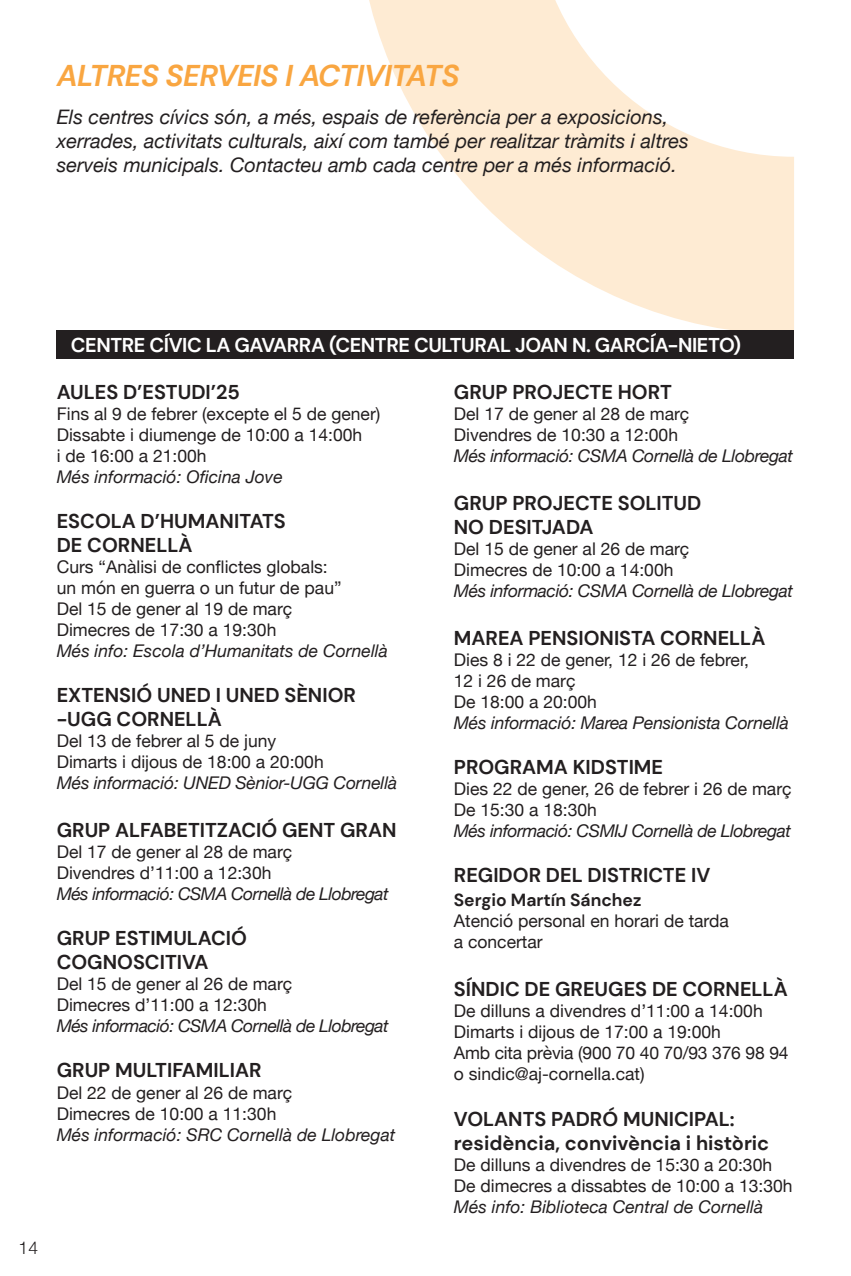
<style>
.page{position:relative;width:851px;height:1276px;background:#fff}
.page>*{position:absolute;margin:0;border:0;box-sizing:border-box;transform-origin:0 0}
.t1{font:italic 700 30px "DM Sans";letter-spacing:-.02em;color:#f9a641}
.t2{font:700 20px/24px "DM Sans";color:#231f20}
.t3{font:italic 20px/24px "Helvetica Neue";color:#231f20}
.t4{font:700 20px "DM Sans";letter-spacing:-.02em;color:#fff}
.t5{font:17.5px/21px "Helvetica Neue";color:#231f20}
.t6{font:italic 17.5px "Helvetica Neue";letter-spacing:-.01em;color:#231f20}
.t7{font:italic 17.5px "Helvetica Neue";letter-spacing:-.03em;color:#231f20}
.t8{font:700 17.5px "DM Sans";color:#231f20}
.t9{font:300 17.5px "Helvetica Neue";color:#231f20}
</style>
<div class="page">
<svg style="left:369px;top:0;width:425px;height:330px;fill:#feebd3"></svg>
<div style="left:57px;top:330px;width:737px;height:29px;background:#231f20"></div>
<p class="t1" style="left:57px;top:57px;width:404px">ALTRES SERVEIS I ACTIVITATS</p>
<p class="t3" style="left:57px;top:106px;width:633px">Els centres cívics són, a més, espais de referència per a exposicions, xerrades, activitats culturals, així com també per realitzar tràmits i altres serveis municipals. Contacteu amb cada centre per a més informació.</p>
<p class="t9" style="left:19px;top:1233px;width:21px">14</p>
<p class="t4" style="left:71px;top:333px;width:671px">CENTRE CÍVIC LA GAVARRA (CENTRE CULTURAL JOAN N. GARCÍA-NIETO)</p>
<p class="t2" style="left:57px;top:380px;width:185px">AULES D’ESTUDI’25</p>
<p class="t5" style="left:57px;top:404px;width:325px">Fins al 9 de febrer (excepte el 5 de gener)</p>
<p class="t5" style="left:57px;top:425px;width:307px">Dissabte i diumenge de 10:00 a 14:00h i de 16:00 a 21:00h</p>
<p class="t6" style="left:57px;top:464px;width:227px">Més informació: Oficina Jove</p>
<p class="t2" style="left:57px;top:509px;width:230px">ESCOLA D’HUMANITATS<br>DE CORNELLÀ</p>
<p class="t5" style="left:57px;top:557px;width:286px">Curs “Anàlisi de conflictes globals: un món en guerra o un futur de pau”</p>
<p class="t5" style="left:57px;top:599px;width:237px">Del 15 de gener al 19 de març</p>
<p class="t5" style="left:57px;top:620px;width:221px">Dimecres de 17:30 a 19:30h</p>
<p class="t6" style="left:57px;top:638px;width:332px">Més info: Escola d’Humanitats de Cornellà</p>
<p class="t2" style="left:57px;top:683px;width:301px">EXTENSIÓ UNED I UNED SÈNIOR -UGG CORNELLÀ</p>
<p class="t5" style="left:57px;top:731px;width:221px">Del 13 de febrer al 5 de juny</p>
<p class="t5" style="left:57px;top:752px;width:268px">Dimarts i dijous de 18:00 a 20:00h</p>
<p class="t6" style="left:57px;top:770px;width:342px">Més informació: UNED Sènior-UGG Cornellà</p>
<p class="t2" style="left:57px;top:818px;width:341px">GRUP ALFABETITZACIÓ GENT GRAN</p>
<p class="t5" style="left:57px;top:842px;width:237px">Del 17 de gener al 28 de març</p>
<p class="t5" style="left:57px;top:863px;width:216px">Divendres d’11:00 a 12:30h</p>
<p class="t7" style="left:57px;top:881px;width:333px">Més informació: CSMA Cornellà de Llobregat</p>
<p class="t2" style="left:57px;top:926px;width:192px">GRUP ESTIMULACIÓ<br>COGNOSCITIVA</p>
<p class="t5" style="left:57px;top:974px;width:237px">Del 15 de gener al 26 de març</p>
<p class="t5" style="left:57px;top:995px;width:212px">Dimecres d’11:00 a 12:30h</p>
<p class="t7" style="left:57px;top:1013px;width:333px">Més informació: CSMA Cornellà de Llobregat</p>
<p class="t2" style="left:57px;top:1058px;width:206px">GRUP MULTIFAMILIAR</p>
<p class="t5" style="left:57px;top:1082px;width:237px">Del 22 de gener al 26 de març</p>
<p class="t5" style="left:57px;top:1103px;width:221px">Dimecres de 10:00 a 11:30h</p>
<p class="t6" style="left:57px;top:1121px;width:340px">Més informació: SRC Cornellà de Llobregat</p>
<p class="t2" style="left:454px;top:380px;width:219px">GRUP PROJECTE HORT</p>
<p class="t5" style="left:454px;top:404px;width:237px">Del 17 de gener al 28 de març</p>
<p class="t5" style="left:454px;top:425px;width:226px">Divendres de 10:30 a 12:00h</p>
<p class="t6" style="left:454px;top:443px;width:340px">Més informació: CSMA Cornellà de Llobregat</p>
<p class="t2" style="left:454px;top:491px;width:249px">GRUP PROJECTE SOLITUD<br>NO DESITJADA</p>
<p class="t5" style="left:454px;top:539px;width:237px">Del 15 de gener al 26 de març</p>
<p class="t5" style="left:454px;top:560px;width:221px">Dimecres de 10:00 a 14:00h</p>
<p class="t6" style="left:454px;top:578px;width:340px">Més informació: CSMA Cornellà de Llobregat</p>
<p class="t2" style="left:454px;top:626px;width:313px">MAREA PENSIONISTA CORNELLÀ</p>
<p class="t5" style="left:454px;top:650px;width:297px">Dies 8 i 22 de gener, 12 i 26 de febrer,<br>12 i 26 de març</p>
<p class="t5" style="left:454px;top:692px;width:145px">De 18:00 a 20:00h</p>
<p class="t6" style="left:454px;top:710px;width:336px">Més informació: Marea Pensionista Cornellà</p>
<p class="t2" style="left:454px;top:755px;width:211px">PROGRAMA KIDSTIME</p>
<p class="t5" style="left:454px;top:779px;width:339px">Dies 22 de gener, 26 de febrer i 26 de març</p>
<p class="t5" style="left:454px;top:800px;width:145px">De 15:30 a 18:30h</p>
<p class="t6" style="left:454px;top:818px;width:338px">Més informació: CSMIJ Cornellà de Llobregat</p>
<p class="t2" style="left:454px;top:863px;width:258px">REGIDOR DEL DISTRICTE IV</p>
<p class="t8" style="left:454px;top:889px;width:189px">Sergio Martín Sánchez</p>
<p class="t5" style="left:454px;top:911px;width:276px">Atenció personal en horari de tarda a concertar</p>
<p class="t2" style="left:454px;top:977px;width:335px">SÍNDIC DE GREUGES DE CORNELLÀ</p>
<p class="t5" style="left:454px;top:1001px;width:310px">De dilluns a divendres d’11:00 a 14:00h</p>
<p class="t5" style="left:454px;top:1022px;width:268px">Dimarts i dijous de 17:00 a 19:00h</p>
<p class="t5" style="left:454px;top:1043px;width:336px">Amb cita prèvia (900 70 40 70/93 376 98 94 o sindic@aj-cornella.cat)</p>
<p class="t2" style="left:454px;top:1106px;width:317px">VOLANTS PADRÓ MUNICIPAL: residència, convivència i històric</p>
<p class="t5" style="left:454px;top:1154px;width:320px">De dilluns a divendres de 15:30 a 20:30h</p>
<p class="t5" style="left:454px;top:1175px;width:340px">De dimecres a dissabtes de 10:00 a 13:30h</p>
<p class="t6" style="left:454px;top:1193px;width:311px">Més info: Biblioteca Central de Cornellà</p>
</div>
